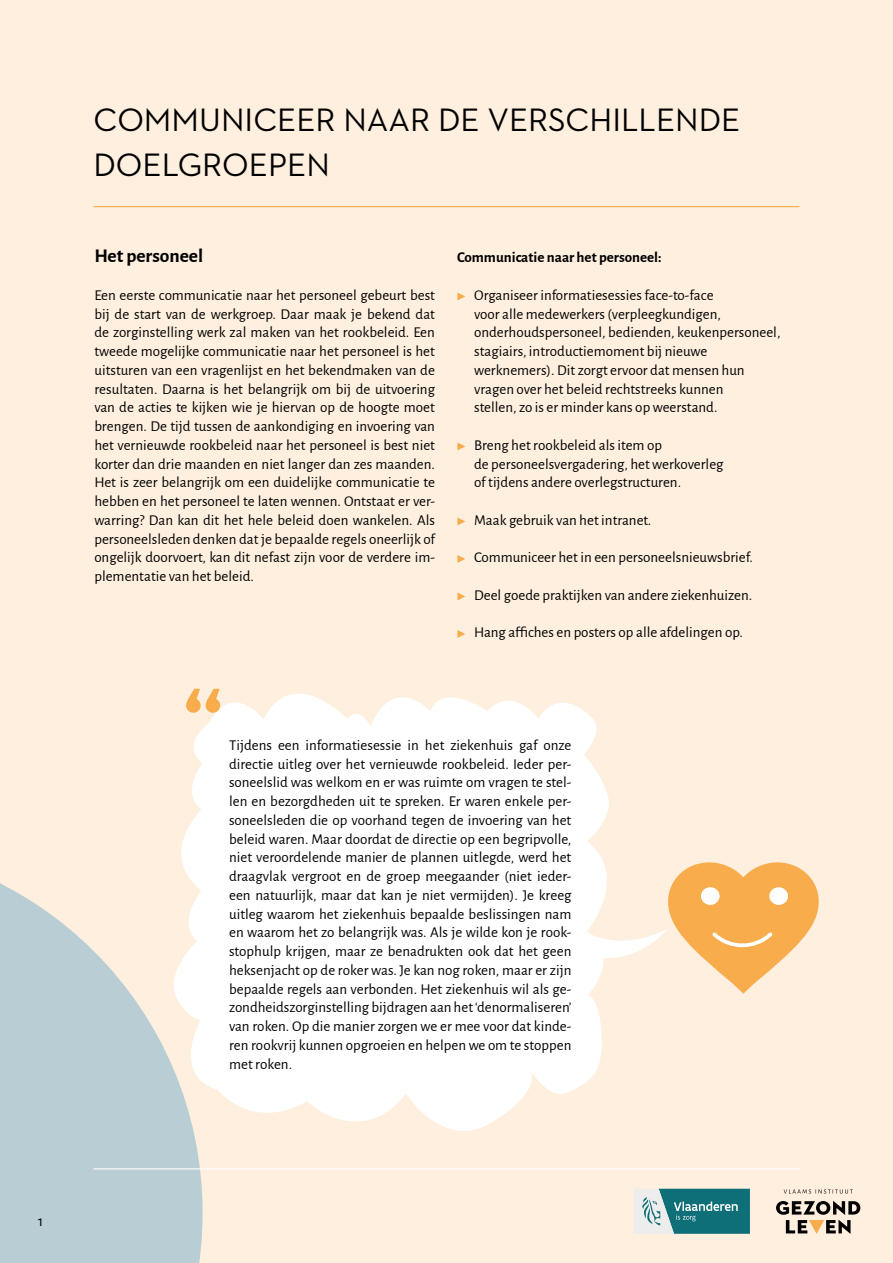
<style>
.page{position:relative;width:893px;height:1263px;background:#feefde}
.page>*{position:absolute;margin:0;border:0;box-sizing:border-box;transform-origin:0 0}
.t1{font:700 89.85px "Neutraface 2 Text";color:#f8ac4b}
.t2{font:33px/45px "Neutraface 2 Text";color:#000}
.t3{font:700 19.5px "Alegreya Sans";color:#000}
.t4{font:15px/18.8px "Alegreya Sans";color:#000;text-align:justify}
.t5{font:700 15px "Alegreya Sans";color:#000}
.s1{color:#f8ac4b}
</style>
<div class="page">
<svg style="left:182px;top:693px;width:427px;height:438px;background:#fefdfb"></svg>
<svg style="left:0;top:844px;width:203px;height:419px;fill:#b9ced4"></svg>
<svg style="left:776px;top:1201px;width:84px;height:33px"></svg>
<svg style="left:784px;top:1189px;width:69px;height:4px"></svg>
<svg style="left:634px;top:1189px;width:116px;height:45px;background:#54969c"></svg>
<svg style="left:577px;top:862px;width:242px;height:132px"></svg>
<hr style="left:94px;top:1168px;width:705px;height:1px;background:#fff">
<hr style="left:94px;top:206px;width:705px;height:1px;background:#f8ac4b">
<h2 class="t2" style="left:94px;top:97px;width:648px">COMMUNICEER NAAR DE VERSCHILLENDE<br>DOELGROEPEN</h2>
<h3 class="t3" style="left:94px;top:242px;width:110px">Het personeel</h3>
<p class="t4" style="left:94px;top:285px;width:342px">Een eerste communicatie naar het personeel gebeurt best bij de start van de werkgroep. Daar maak je bekend dat de zorginstelling werk zal maken van het rookbeleid. Een tweede mogelijke communicatie naar het personeel is het uitsturen van een vragenlijst en het bekendmaken van de resultaten. Daarna is het belangrijk om bij de uitvoering van de acties te kijken wie je hiervan op de hoogte moet brengen. De tijd tussen de aankondiging en invoering van het vernieuwde rookbeleid naar het personeel is best niet korter dan drie maanden en niet langer dan zes maanden.<br>Het is zeer belangrijk om een duidelijke communicatie te hebben en het personeel te laten wennen. Ontstaat er ver&shy;warring? Dan kan dit het hele beleid doen wankelen. Als personeelsleden denken dat je bepaalde regels oneerlijk of ongelijk doorvoert, kan dit nefast zijn voor de verdere im&shy;plementatie van het beleid.</p>
<h1 class="t1" style="left:182px;top:662px;width:43px">“</h1>
<p class="t5" style="left:457px;top:246px;width:206px">Communicatie naar het personeel:</p>
<p class="t4" style="left:474px;top:285px;width:308px;text-align:left;text-indent:-17px"><span class="s1">ݥ</span> Organiseer informatiesessies face-to-face<br>voor alle medewerkers (verpleegkundigen, onderhoudspersoneel, bedienden, keukenpersoneel, stagiairs, introductiemoment bij nieuwe werknemers). Dit zorgt ervoor dat mensen hun vragen over het beleid rechtstreeks kunnen<br>stellen, zo is er minder kans op weerstand.</p>
<p class="t4" style="left:474px;top:435px;width:251px;text-align:left;text-indent:-17px"><span class="s1">ݥ</span> Breng het rookbeleid als item op<br>de personeelsvergadering, het werkoverleg of tijdens andere overlegstructuren.</p>
<p class="t4" style="left:457px;top:510px;width:196px"><span class="s1">ݥ</span> Maak gebruik van het intranet.</p>
<p class="t4" style="left:457px;top:547px;width:297px"><span class="s1">ݥ</span> Communiceer het in een personeelsnieuwsbrief.</p>
<p class="t4" style="left:457px;top:585px;width:297px"><span class="s1">ݥ</span> Deel goede praktijken van andere ziekenhuizen.</p>
<p class="t4" style="left:457px;top:622px;width:287px"><span class="s1">ݥ</span> Hang affiches en posters op alle afdelingen op.</p>
<p class="t4" style="left:229px;top:735px;width:344px">Tijdens een informatiesessie in het ziekenhuis gaf onze directie uitleg over het vernieuwde rookbeleid. Ieder per&shy;soneelslid was welkom en er was ruimte om vragen te stel&shy;len en bezorgdheden uit te spreken. Er waren enkele per&shy;soneelsleden die op voorhand tegen de invoering van het beleid waren. Maar doordat de directie op een begripvolle, niet veroordelende manier de plannen uitlegde, werd het draagvlak vergroot en de groep meegaander (niet ieder&shy;een natuurlijk, maar dat kan je niet vermijden). Je kreeg uitleg waarom het ziekenhuis bepaalde beslissingen nam en waarom het zo belangrijk was. Als je wilde kon je rook&shy;stophulp krijgen, maar ze benadrukten ook dat het geen heksenjacht op de roker was. Je kan nog roken, maar er zijn bepaalde regels aan verbonden. Het ziekenhuis wil als ge&shy;zondheidszorginstelling bijdragen aan het ‘denormaliseren’ van roken. Op die manier zorgen we er mee voor dat kinde&shy;ren rookvrij kunnen opgroeien en helpen we om te stoppen met roken.</p>
<p class="t4" style="left:38px;top:1211px;width:7px">1</p>
</div>
